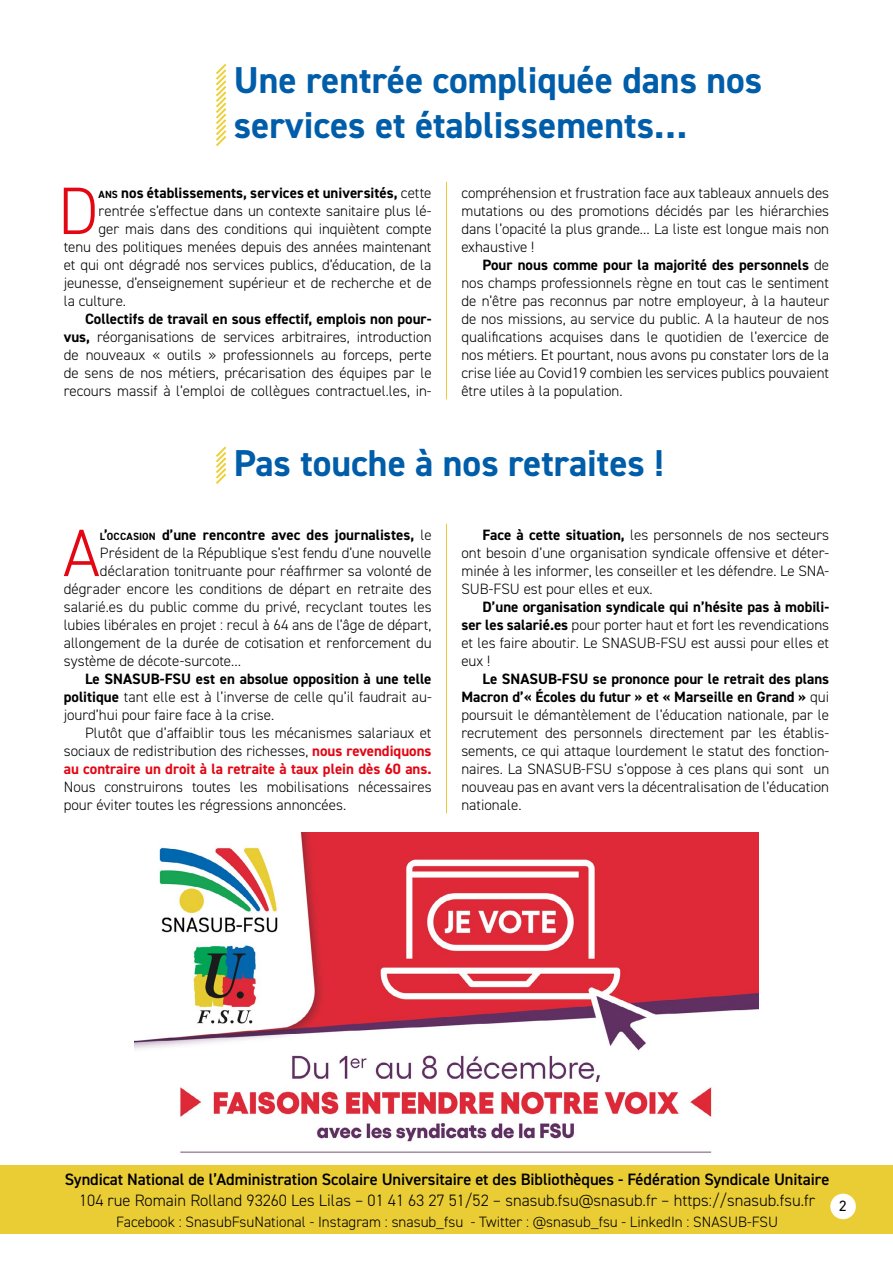
<style>
.page{position:relative;width:893px;height:1263px;background:#fff}
.page>*{position:absolute;margin:0;border:0;box-sizing:border-box;transform-origin:0 0}
.t1{font:300 67.2px "DIN2014";color:#e30613}
.t2{font:700 37.5px/45px "DIN2014";color:#005da9}
.t3{font:600 16.5px "DIN2014";letter-spacing:-.005em;color:#000}
.t4{font:300 16.5px "DIN2014";color:#000}
.t5{font:300 15px/18px "DIN2014";color:#000;text-align:justify}
.t6{font:700 15px "DIN2014";letter-spacing:.005em;color:#000}
.t7{font:15px "DIN2014";color:#000}
.s1{font-size:10.5px}
.s2{font-weight:300}
.s3{font-weight:700}
.s4{font-style:inherit}
.s5{font-weight:700;color:#e30613}
</style>
<div class="page">
<div style="left:1px;top:1165px;width:892px;height:68px;background:#eacd35"></div>
<div style="left:830px;top:1194px;width:26px;height:25px;background:#fff;border-radius:50%"></div>
<svg style="left:216px;top:64px;width:11px;height:83px"></svg>
<hr style="left:446px;top:182px;width:1px;height:217px;background:#eacd35">
<svg style="left:216px;top:446px;width:11px;height:38px"></svg>
<hr style="left:446px;top:524px;width:1px;height:289px;background:#eacd35">
<img style="left:135px;top:832px;width:623px;height:321px">
<h2 class="t2" style="left:234px;top:57px;width:530px">Une rentrée compliquée dans nos services et établissements…</h2>
<h1 class="t1" style="left:58px;top:170px;width:42px">D</h1>
<p class="t6" style="left:98px;top:183px;width:335px"><span class="s1">ANS</span> nos établissements, services et universités, <span class="s2">cette</span></p>
<p class="t5" style="left:98px;top:202px;width:335px">rentrée s’effectue dans un contexte sanitaire plus lé-</p>
<p class="t5" style="left:98px;top:220px;width:335px">ger mais dans des conditions qui inquiètent compte</p>
<p class="t5" style="left:64px;top:238px;width:369px">tenu des politiques menées depuis des années maintenant</p>
<p class="t5" style="left:64px;top:256px;width:369px">et qui ont dégradé nos services publics, d’éducation, de la</p>
<p class="t5" style="left:64px;top:274px;width:369px">jeunesse, d’enseignement supérieur et de recherche et de</p>
<p class="t5" style="left:64px;top:292px;width:64px">la culture.</p>
<p class="t5" style="left:64px;top:310px;width:369px;text-indent:21px"><span class="s3">Collectifs de travail en sous effectif, emplois non pour&shy;vus,</span> réorganisations de services arbitraires, introduction de nouveaux « outils » professionnels au forceps, perte de sens de nos métiers, précarisation des équipes par le recours massif à l’emploi de collègues contractuel.les, in-</p>
<p class="t5" style="left:461px;top:184px;width:369px">compréhension et frustration face aux tableaux annuels des mutations ou des promotions décidés par les hiérarchies dans l’opacité la plus grande… La liste est longue mais non exhaustive !</p>
<p class="t5" style="left:461px;top:256px;width:369px;text-indent:21px"><span class="s3">Pour nous comme pour la majorité des personnels</span> de nos champs professionnels règne en tout cas le sentiment de n’être pas reconnus par notre employeur, à la hauteur de nos missions, au service du public. A la hauteur de nos qualifications acquises dans le quotidien de l’exercice de nos métiers. Et pourtant, nous avons pu constater lors de la crise liée au Covid19 combien les services publics pouvaient être utiles à la population.</p>
<h2 class="t2" style="left:234px;top:440px;width:431px">Pas touche à nos retraites !</h2>
<h1 class="t1" style="left:63px;top:512px;width:39px">A</h1>
<p class="t6" style="left:100px;top:525px;width:333px"><span class="s1">L</span><span class="s4">’</span><span class="s1">OCCASION</span> d’une rencontre avec des journalistes, <span class="s2">le</span></p>
<p class="t5" style="left:100px;top:544px;width:333px">Président de la République s’est fendu d’une nouvelle</p>
<p class="t5" style="left:100px;top:562px;width:333px">déclaration tonitruante pour réaffirmer sa volonté de</p>
<p class="t5" style="left:64px;top:580px;width:369px">dégrader encore les conditions de départ en retraite des</p>
<p class="t5" style="left:64px;top:598px;width:369px">salarié.es du public comme du privé, recyclant toutes les</p>
<p class="t5" style="left:64px;top:616px;width:369px">lubies libérales en projet : recul à 64 ans de l’âge de départ,</p>
<p class="t5" style="left:64px;top:634px;width:369px">allongement de la durée de cotisation et renforcement du</p>
<p class="t5" style="left:64px;top:652px;width:179px">système de décote-surcote…</p>
<p class="t5" style="left:64px;top:670px;width:369px;text-indent:21px"><span class="s3">Le SNASUB-FSU est en absolue opposition à une telle politique</span> tant elle est à l’inverse de celle qu’il faudrait au&shy;jourd’hui pour faire face à la crise.</p>
<p class="t5" style="left:64px;top:724px;width:369px;text-indent:21px">Plutôt que d’affaiblir tous les mécanismes salariaux et sociaux de redistribution des richesses, <span class="s5">nous revendiquons au contraire un droit à la retraite à taux plein dès 60 ans.</span></p>
<p class="t5" style="left:64px;top:778px;width:369px">Nous construirons toutes les mobilisations nécessaires pour éviter toutes les régressions annoncées.</p>
<p class="t5" style="left:461px;top:526px;width:369px;text-indent:21px"><span class="s3">Face à cette situation,</span> les personnels de nos secteurs ont besoin d’une organisation syndicale offensive et déter&shy;minée à les informer, les conseiller et les défendre. Le SNA-SUB-FSU est pour elles et eux.</p>
<p class="t5" style="left:461px;top:598px;width:369px;text-indent:21px"><span class="s3">D’une organisation syndicale qui n’hésite pas à mobili&shy;ser les salarié.es</span> pour porter haut et fort les revendications et les faire aboutir. Le SNASUB-FSU est aussi pour elles et eux !</p>
<p class="t5" style="left:461px;top:670px;width:369px;text-indent:21px"><span class="s3">Le SNASUB-FSU se prononce pour le retrait des plans Macron d’« Écoles du futur » et « Marseille en Grand »</span> qui poursuit le démantèlement de l’éducation nationale, par le recrutement des personnels directement par les établis&shy;sements, ce qui attaque lourdement le statut des fonction&shy;naires. La SNASUB-FSU s’oppose à ces plans qui sont un nouveau pas en avant vers la décentralisation de l’éducation nationale.</p>
<p class="t3" style="left:65px;top:1168px;width:766px">Syndicat National de l’Administration Scolaire Universitaire et des Bibliothèques - Fédération Syndicale Unitaire</p>
<p class="t4" style="left:79px;top:1190px;width:738px">104 rue Romain Rolland 93260 Les Lilas – 01 41 63 27 51/52 – snasub.fsu@snasub.fr – https://snasub.fsu.fr</p>
<p class="t5" style="left:116px;top:1212px;width:663px">Facebook : SnasubFsuNational - Instagram : snasub_fsu - Twitter : @snasub_fsu - LinkedIn : SNASUB-FSU</p>
<p class="t7" style="left:839px;top:1196px;width:9px">2</p>
</div>
